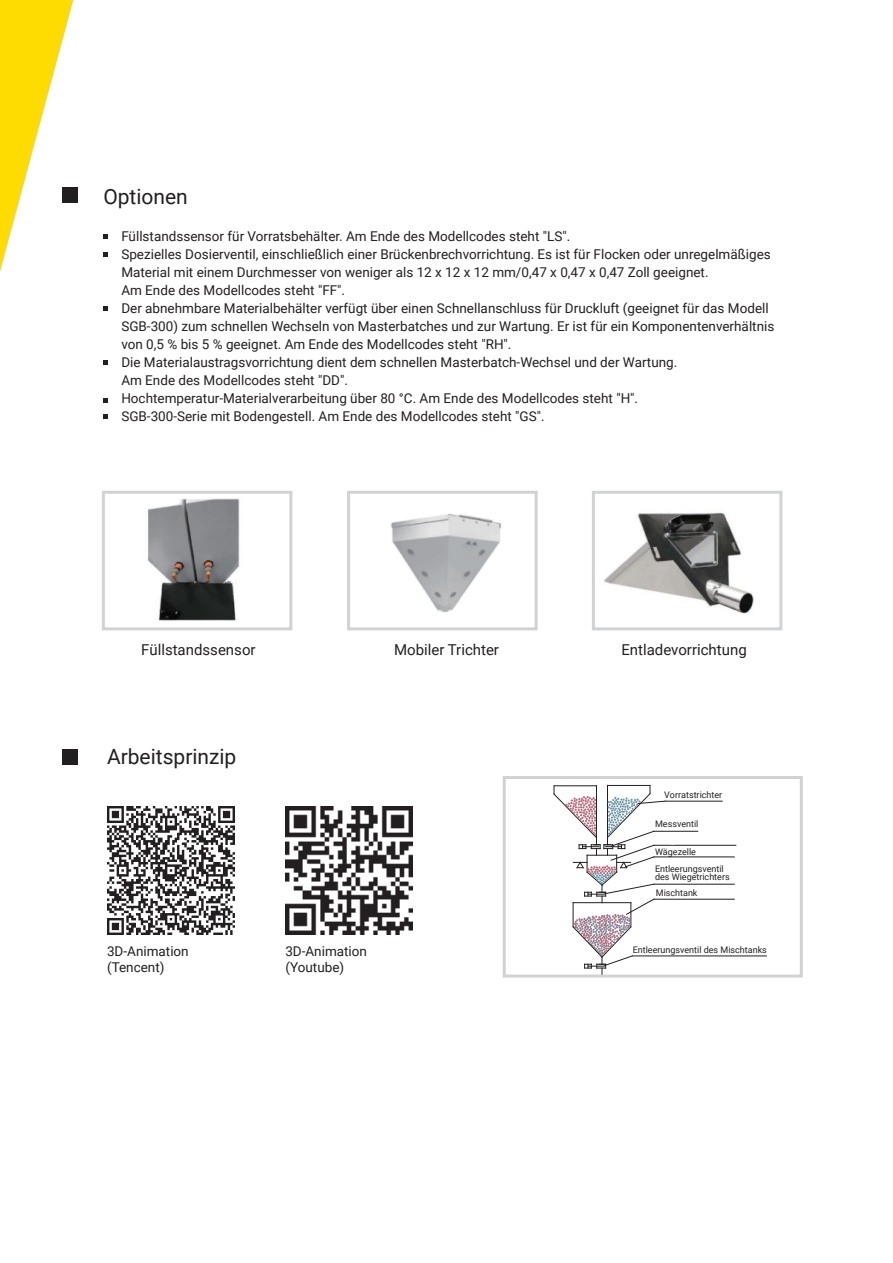
<style>
.page{position:relative;width:893px;height:1263px;background:#fff}
.page>*{position:absolute;margin:0;border:0;box-sizing:border-box;transform-origin:0 0}
.t1{font:21px "Roboto";color:#231f20}
.t2{font:15px "Roboto";color:#231f20}
.t3{font:13.5px/18px "Roboto";color:#231f20}
.t4{font:9px/8.4px "Roboto";color:#231f20}
</style>
<div class="page">
<svg style="left:0;top:0;width:78px;height:272px"></svg>
<div style="left:62px;top:749px;width:16px;height:16px;background:#231f20"></div>
<img style="left:107px;top:807px;width:128px;height:127px">
<svg style="left:502px;top:776px;width:301px;height:202px"></svg>
<img style="left:285px;top:807px;width:128px;height:127px">
<div style="left:62px;top:188px;width:16px;height:15px;background:#231f20"></div>
<svg style="left:103px;top:235px;width:4px;height:4px"></svg>
<svg style="left:103px;top:253px;width:4px;height:4px"></svg>
<svg style="left:103px;top:307px;width:4px;height:4px"></svg>
<svg style="left:103px;top:398px;width:4px;height:4px"></svg>
<svg style="left:103px;top:415px;width:4px;height:4px"></svg>
<svg style="left:103px;top:361px;width:4px;height:4px"></svg>
<img style="left:126px;top:490px;width:133px;height:141px">
<img style="left:363px;top:490px;width:158px;height:122px">
<img style="left:594px;top:490px;width:180px;height:124px">
<div style="left:592px;top:491px;width:190px;height:139px;border:3px solid #d1d2d4"></div>
<div style="left:347px;top:491px;width:191px;height:139px;border:3px solid #d1d2d4"></div>
<div style="left:102px;top:491px;width:190px;height:139px;border:3px solid #d1d2d4"></div>
<p class="t1" style="left:103px;top:182px;width:86px">Optionen</p>
<p class="t3" style="left:121px;top:227px;width:655px">Füllstandssensor für Vorratsbehälter. Am Ende des Modellcodes steht "LS".<br>Spezielles Dosierventil, einschließlich einer Brückenbrechvorrichtung. Es ist für Flocken oder unregelmäßiges Material mit einem Durchmesser von weniger als 12 x 12 x 12 mm/0,47 x 0,47 x 0,47 Zoll geeignet.<br>Am Ende des Modellcodes steht "FF".<br>Der abnehmbare Materialbehälter verfügt über einen Schnellanschluss für Druckluft (geeignet für das Modell SGB-300) zum schnellen Wechseln von Masterbatches und zur Wartung. Er ist für ein Komponentenverhältnis von 0,5 % bis 5 % geeignet. Am Ende des Modellcodes steht "RH".<br>Die Materialaustragsvorrichtung dient dem schnellen Masterbatch-Wechsel und der Wartung.<br>Am Ende des Modellcodes steht "DD".<br>Hochtemperatur-Materialverarbeitung über 80 °C. Am Ende des Modellcodes steht "H".<br>SGB-300-Serie mit Bodengestell. Am Ende des Modellcodes steht "GS".</p>
<p class="t2" style="left:141px;top:639px;width:116px">Füllstandssensor</p>
<p class="t2" style="left:394px;top:639px;width:106px">Mobiler Trichter</p>
<p class="t2" style="left:621px;top:639px;width:127px">Entladevorrichtung</p>
<p class="t1" style="left:107px;top:742px;width:131px">Arbeitsprinzip</p>
<p class="t4" style="left:664px;top:790px;width:60px">Vorratstrichter</p>
<p class="t4" style="left:655px;top:820px;width:45px">Messventil</p>
<p class="t4" style="left:655px;top:864px;width:76px">Entleerungsventil des Wiegetrichters</p>
<p class="t4" style="left:655px;top:848px;width:43px">Wägezelle</p>
<p class="t4" style="left:656px;top:888px;width:43px">Mischtank</p>
<p class="t3" style="left:107px;top:942px;width:83px">3D-Animation</p>
<p class="t4" style="left:633px;top:945px;width:136px">Entleerungsventil des Mischtanks</p>
<p class="t3" style="left:107px;top:958px;width:59px">(Tencent)</p>
<p class="t3" style="left:285px;top:943px;width:83px;line-height:16.2px">3D-Animation (Youtube)</p>
</div>
